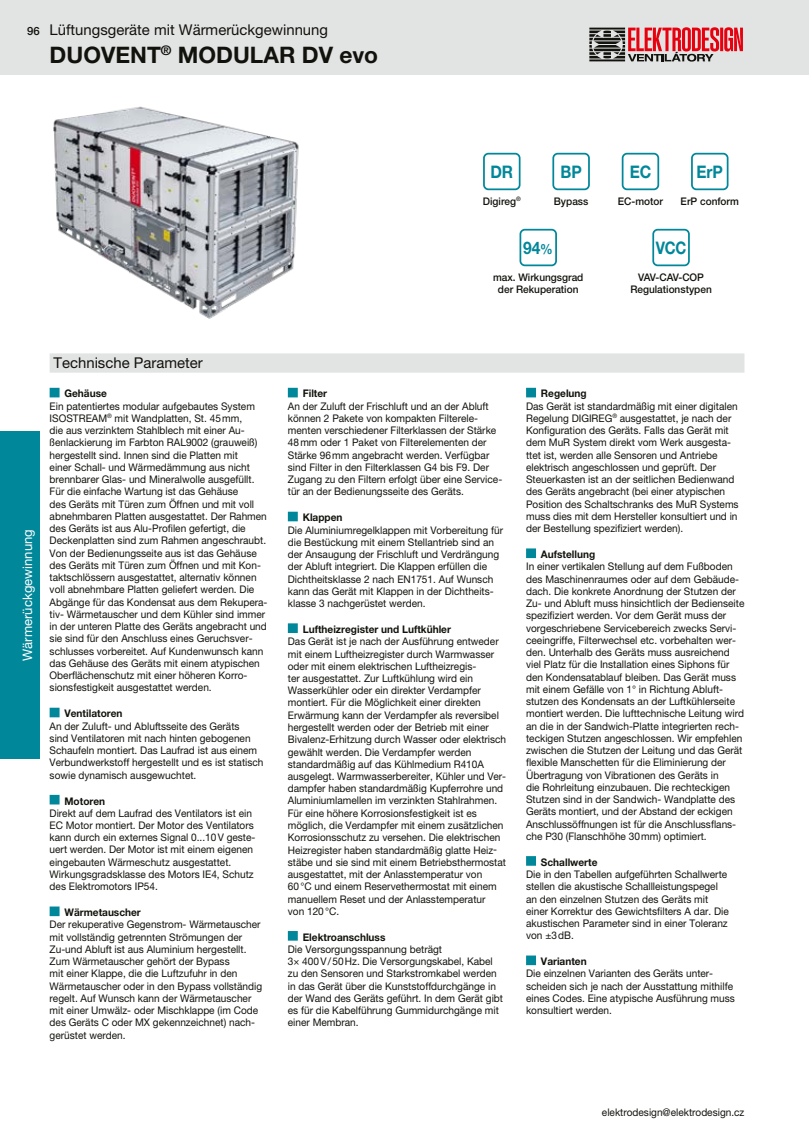
<style>
.page{position:relative;width:809px;height:1141px;background:#fff}
.page>*{position:absolute;margin:0;border:0;box-sizing:border-box;transform-origin:0 0}
.t1{font:700 22.75px "Helvetica Neue LT Pro";color:#12120d}
.t2{font:700 17.32px "Helvetica Neue LT Pro";letter-spacing:-.01em;color:#008799;scale:.9 1}
.t3{font:700 17.32px "Helvetica Neue LT Pro";letter-spacing:-.01em;color:#008799;scale:.85 1}
.t4{font:14.88px "Helvetica Neue LT Pro";color:#12120d}
.t5{font:13.12px "Helvetica Neue LT Pro";color:#fff}
.t6{font:500 11.38px "Helvetica Neue LT Pro";color:#12120d}
.t7{font:10.5px/12.2px "Helvetica Neue LT Pro";color:#12120d;scale:.96 1}
.t8{font:700 10.5px "Helvetica Neue LT Pro";color:#12120d;scale:.96 1}
.t9{font:500 10.5px/12.2px "Helvetica Neue LT Pro";color:#12120d;text-align:center;scale:.96 1}
.s1{font-size:14px}
</style>
<div class="page">
<div style="left:0;top:0;width:809px;height:74px;background:#e2e3e3"></div>
<div style="left:0;top:432px;width:40px;height:327px;background:#008799"></div>
<svg style="left:589px;top:27px;width:154px;height:35px"></svg>
<div style="left:50px;top:353px;width:694px;height:20px;background:#e2e3e3"></div>
<div style="left:50px;top:388px;width:10px;height:9px;background:#008799"></div>
<div style="left:50px;top:708px;width:10px;height:9px;background:#008799"></div>
<div style="left:50px;top:795px;width:10px;height:9px;background:#008799"></div>
<div style="left:50px;top:906px;width:10px;height:10px;background:#008799"></div>
<div style="left:288px;top:388px;width:10px;height:9px;background:#008799"></div>
<div style="left:288px;top:512px;width:10px;height:9px;background:#008799"></div>
<div style="left:288px;top:623px;width:10px;height:10px;background:#008799"></div>
<div style="left:288px;top:931px;width:10px;height:10px;background:#008799"></div>
<div style="left:526px;top:388px;width:10px;height:9px;background:#008799"></div>
<div style="left:526px;top:548px;width:10px;height:10px;background:#008799"></div>
<div style="left:526px;top:856px;width:10px;height:10px;background:#008799"></div>
<div style="left:526px;top:955px;width:10px;height:10px;background:#008799"></div>
<div style="left:552px;top:153px;width:38px;height:37px;border:2px solid #008799;border-radius:4px"></div>
<div style="left:483px;top:153px;width:37px;height:37px;border:2px solid #008799;border-radius:4px"></div>
<div style="left:652px;top:229px;width:37px;height:37px;border:2px solid #008799;border-radius:4px"></div>
<div style="left:519px;top:229px;width:38px;height:37px;border:2px solid #008799;border-radius:4px"></div>
<div style="left:621px;top:153px;width:38px;height:37px;border:2px solid #008799;border-radius:4px"></div>
<div style="left:691px;top:153px;width:37px;height:37px;border:2px solid #008799;border-radius:4px"></div>
<img style="left:53px;top:106px;width:246px;height:213px">
<p class="t6" style="left:27px;top:25px;width:14px">96</p>
<h3 class="t4" style="left:50px;top:21px;width:280px">Lüftungsgeräte mit Wärmerückgewinnung</h3>
<h1 class="t1" style="left:50px;top:41px;width:330px">DUOVENT<sup>®</sup> MODULAR DV evo</h1>
<h2 class="t2" style="left:490px;top:161px;width:27px">DR</h2>
<h2 class="t2" style="left:560px;top:161px;width:25px">BP</h2>
<h2 class="t2" style="left:629px;top:161px;width:25px">EC</h2>
<h2 class="t2" style="left:696px;top:161px;width:31px">ErP</h2>
<p class="t9" style="left:483px;top:195px;width:41px">Digireg<sup>®</sup></p>
<p class="t9" style="left:554px;top:195px;width:37px">Bypass</p>
<p class="t9" style="left:618px;top:195px;width:49px">EC-motor</p>
<p class="t9" style="left:680px;top:195px;width:62px">ErP conform</p>
<h2 class="t2" style="left:523px;top:237px;width:34px">94<span class="s1">%</span></h2>
<p class="t9" style="left:493px;top:271px;width:96px">max. Wirkungsgrad der Rekuperation</p>
<h2 class="t3" style="left:656px;top:237px;width:37px">VCC</h2>
<p class="t9" style="left:630px;top:271px;width:86px">VAV-CAV-COP<br>Regulationstypen</p>
<p class="t5" style="left:20px;top:661px;width:133px;rotate:-90deg">Wärmerückgewinnung</p>
<h3 class="t4" style="left:54px;top:354px;width:151px">Technische Parameter</h3>
<p class="t8" style="left:64px;top:387px;width:46px">Gehäuse</p>
<p class="t7" style="left:50px;top:400px;width:228px">Ein patentiertes modular aufgebautes System ISOSTREAM<sup>®</sup> mit Wandplatten, St. 45mm,<br>die aus verzinktem Stahlblech mit einer Au&shy;ßenlackierung im Farbton RAL9002 (grauweiß) hergestellt sind. Innen sind die Platten mit<br>einer Schall- und Wärmedämmung aus nicht brennbarer Glas- und Mineralwolle ausgefüllt.<br>Für die einfache Wartung ist das Gehäuse<br>des Geräts mit Türen zum Öffnen und mit voll abnehmbaren Platten ausgestattet. Der Rahmen des Geräts ist aus Alu-Profilen gefertigt, die Deckenplatten sind zum Rahmen angeschraubt.<br>Von der Bedienungsseite aus ist das Gehäuse des Geräts mit Türen zum Öffnen und mit Kon&shy;taktschlössern ausgestattet, alternativ können voll abnehmbare Platten geliefert werden. Die Abgänge für das Kondensat aus dem Rekupera&shy;tiv- Wärmetauscher und dem Kühler sind immer in der unteren Platte des Geräts angebracht und sie sind für den Anschluss eines Geruchsver&shy;schlusses vorbereitet. Auf Kundenwunsch kann das Gehäuse des Geräts mit einem atypischen Oberflächenschutz mit einer höheren Korro&shy;sionsfestigkeit ausgestattet werden.</p>
<p class="t8" style="left:64px;top:707px;width:62px">Ventilatoren</p>
<p class="t7" style="left:50px;top:720px;width:224px">An der Zuluft- und Abluftsseite des Geräts<br>sind Ventilatoren mit nach hinten gebogenen Schaufeln montiert. Das Laufrad ist aus einem Verbundwerkstoff hergestellt und es ist statisch sowie dynamisch ausgewuchtet.</p>
<p class="t8" style="left:64px;top:794px;width:44px">Motoren</p>
<p class="t7" style="left:50px;top:807px;width:216px">Direkt auf dem Laufrad des Ventilators ist ein EC Motor montiert. Der Motor des Ventilators kann durch ein externes Signal 0...10V geste&shy;uert werden. Der Motor ist mit einem eigenen eingebauten Wärmeschutz ausgestattet.<br>Wirkungsgradsklasse des Motors IE4, Schutz des Elektromotors IP54.</p>
<p class="t8" style="left:64px;top:906px;width:81px">Wärmetauscher</p>
<p class="t7" style="left:50px;top:918px;width:223px">Der rekuperative Gegenstrom- Wärmetauscher mit vollständig getrennten Strömungen der Zu-und Abluft ist aus Aluminium hergestellt.<br>Zum Wärmetauscher gehört der Bypass<br>mit einer Klappe, die die Luftzufuhr in den Wärmetauscher oder in den Bypass vollständig regelt. Auf Wunsch kann der Wärmetauscher mit einer Umwälz- oder Mischklappe (im Code des Geräts C oder MX gekennzeichnet) nach&shy;gerüstet werden.</p>
<p class="t8" style="left:303px;top:387px;width:27px">Filter</p>
<p class="t7" style="left:288px;top:400px;width:225px">An der Zuluft der Frischluft und an der Abluft können 2 Pakete von kompakten Filterele&shy;menten verschiedener Filterklassen der Stärke 48mm oder 1 Paket von Filterelementen der Stärke 96mm angebracht werden. Verfügbar sind Filter in den Filterklassen G4 bis F9. Der Zugang zu den Filtern erfolgt über eine Service&shy;tür an der Bedienungsseite des Geräts.</p>
<p class="t8" style="left:303px;top:511px;width:43px">Klappen</p>
<p class="t7" style="left:288px;top:524px;width:226px">Die Aluminiumregelklappen mit Vorbereitung für die Bestückung mit einem Stellantrieb sind an der Ansaugung der Frischluft und Verdrängung der Abluft integriert. Die Klappen erfüllen die Dichtheitsklasse 2 nach EN1751. Auf Wunsch kann das Gerät mit Klappen in der Dichtheits&shy;klasse 3 nachgerüstet werden.</p>
<p class="t8" style="left:303px;top:623px;width:156px">Luftheizregister und Luftkühler</p>
<p class="t7" style="left:288px;top:635px;width:229px">Das Gerät ist je nach der Ausführung entweder mit einem Luftheizregister durch Warmwasser oder mit einem elektrischen Luftheizregis-<br>ter ausgestattet. Zur Luftkühlung wird ein Wasserkühler oder ein direkter Verdampfer montiert. Für die Möglichkeit einer direkten Erwärmung kann der Verdampfer als reversibel hergestellt werden oder der Betrieb mit einer Bivalenz-Erhitzung durch Wasser oder elektrisch gewählt werden. Die Verdampfer werden standardmäßig auf das Kühlmedium R410A ausgelegt. Warmwasserbereiter, Kühler und Ver&shy;dampfer haben standardmäßig Kupferrohre und Aluminiumlamellen im verzinkten Stahlrahmen.<br>Für eine höhere Korrosionsfestigkeit ist es möglich, die Verdampfer mit einem zusätzlichen Korrosionsschutz zu versehen. Die elektrischen Heizregister haben standardmäßig glatte Heiz&shy;stäbe und sie sind mit einem Betriebsthermostat ausgestattet, mit der Anlasstemperatur von 60°C und einem Reservethermostat mit einem manuellem Reset und der Anlasstemperatur<br>von 120°C.</p>
<p class="t8" style="left:303px;top:930px;width:88px">Elektroanschluss</p>
<p class="t7" style="left:288px;top:943px;width:226px">Die Versorgungsspannung beträgt<br>3× 400V/50Hz. Die Versorgungskabel, Kabel zu den Sensoren und Starkstromkabel werden in das Gerät über die Kunststoffdurchgänge in der Wand des Geräts geführt. In dem Gerät gibt es für die Kabelführung Gummidurchgänge mit einer Membran.</p>
<p class="t8" style="left:541px;top:387px;width:49px">Regelung</p>
<p class="t7" style="left:526px;top:400px;width:223px">Das Gerät ist standardmäßig mit einer digitalen Regelung DIGIREG<sup>®</sup> ausgestattet, je nach der Konfiguration des Geräts. Falls das Gerät mit dem MuR System direkt vom Werk ausgesta&shy;ttet ist, werden alle Sensoren und Antriebe elektrisch angeschlossen und geprüft. Der Steuerkasten ist an der seitlichen Bedienwand des Geräts angebracht (bei einer atypischen Position des Schaltschranks des MuR Systems muss dies mit dem Hersteller konsultiert und in der Bestellung spezifiziert werden).</p>
<p class="t8" style="left:541px;top:548px;width:58px">Aufstellung</p>
<p class="t7" style="left:526px;top:560px;width:229px">In einer vertikalen Stellung auf dem Fußboden des Maschinenraumes oder auf dem Gebäude&shy;dach. Die konkrete Anordnung der Stutzen der Zu- und Abluft muss hinsichtlich der Bedienseite spezifiziert werden. Vor dem Gerät muss der vorgeschriebene Servicebereich zwecks Servi&shy;ceeingriffe, Filterwechsel etc. vorbehalten wer&shy;den. Unterhalb des Geräts muss ausreichend viel Platz für die Installation eines Siphons für den Kondensatablauf bleiben. Das Gerät muss mit einem Gefälle von 1° in Richtung Abluft&shy;stutzen des Kondensats an der Luftkühlerseite montiert werden. Die lufttechnische Leitung wird an die in der Sandwich-Platte integrierten rech&shy;teckigen Stutzen angeschlossen. Wir empfehlen zwischen die Stutzen der Leitung und das Gerät flexible Manschetten für die Eliminierung der Übertragung von Vibrationen des Geräts in<br>die Rohrleitung einzubauen. Die rechteckigen Stutzen sind in der Sandwich- Wandplatte des Geräts montiert, und der Abstand der eckigen Anschlussöffnungen ist für die Anschlussflans&shy;che P30 (Flanschhöhe 30mm) optimiert.</p>
<p class="t8" style="left:541px;top:855px;width:60px">Schallwerte</p>
<p class="t7" style="left:526px;top:868px;width:213px">Die in den Tabellen aufgeführten Schallwerte stellen die akustische Schallleistungspegel an den einzelnen Stutzen des Geräts mit einer Korrektur des Gewichtsfilters A dar. Die akustischen Parameter sind in einer Toleranz von ±3dB.</p>
<p class="t8" style="left:541px;top:955px;width:49px">Varianten</p>
<p class="t7" style="left:526px;top:967px;width:219px">Die einzelnen Varianten des Geräts unter&shy;scheiden sich je nach der Ausstattung mithilfe eines Codes. Eine atypische Ausführung muss konsultiert werden.</p>
<p class="t7" style="left:602px;top:1106px;width:150px">elektrodesign@elektrodesign.cz</p>
</div>
